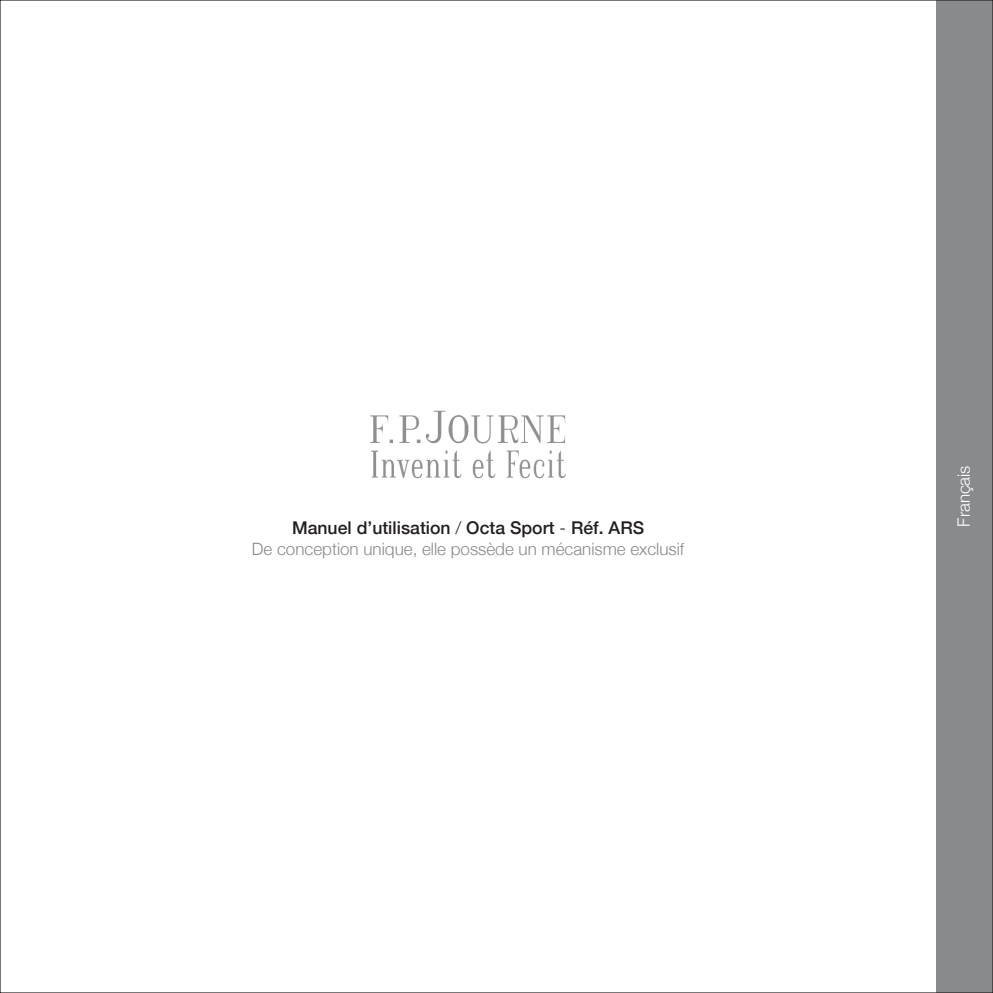
<style>
.page{position:relative;width:993px;height:993px;background:#fff}
.page>*{position:absolute;margin:0;border:0;box-sizing:border-box;transform-origin:0 0}
.t1{font:500 17.6px "Helvetica Neue";color:#231f20}
.t2{font:300 17px "Helvetica Neue";color:#898a8c}
.t3{font:300 17px "Helvetica Neue";letter-spacing:-.005em;color:#fff}
.s1{font-weight:300}
</style>
<div class="page">
<div style="left:935px;top:0;width:57px;height:992px;background:#898a8c"></div>
<img style="left:370px;top:410px;width:196px;height:69px">
<p class="t1" style="left:292px;top:517px;width:353px">Manuel d’utilisation <span class="s1">/</span> Octa Sport <span class="s1">-</span> Réf. ARS</p>
<p class="t2" style="left:252px;top:538px;width:434px">De conception unique, elle possède un mécanisme exclusif</p>
<p class="t3" style="left:952px;top:526px;width:62px;rotate:-90deg">Français</p>
</div>
